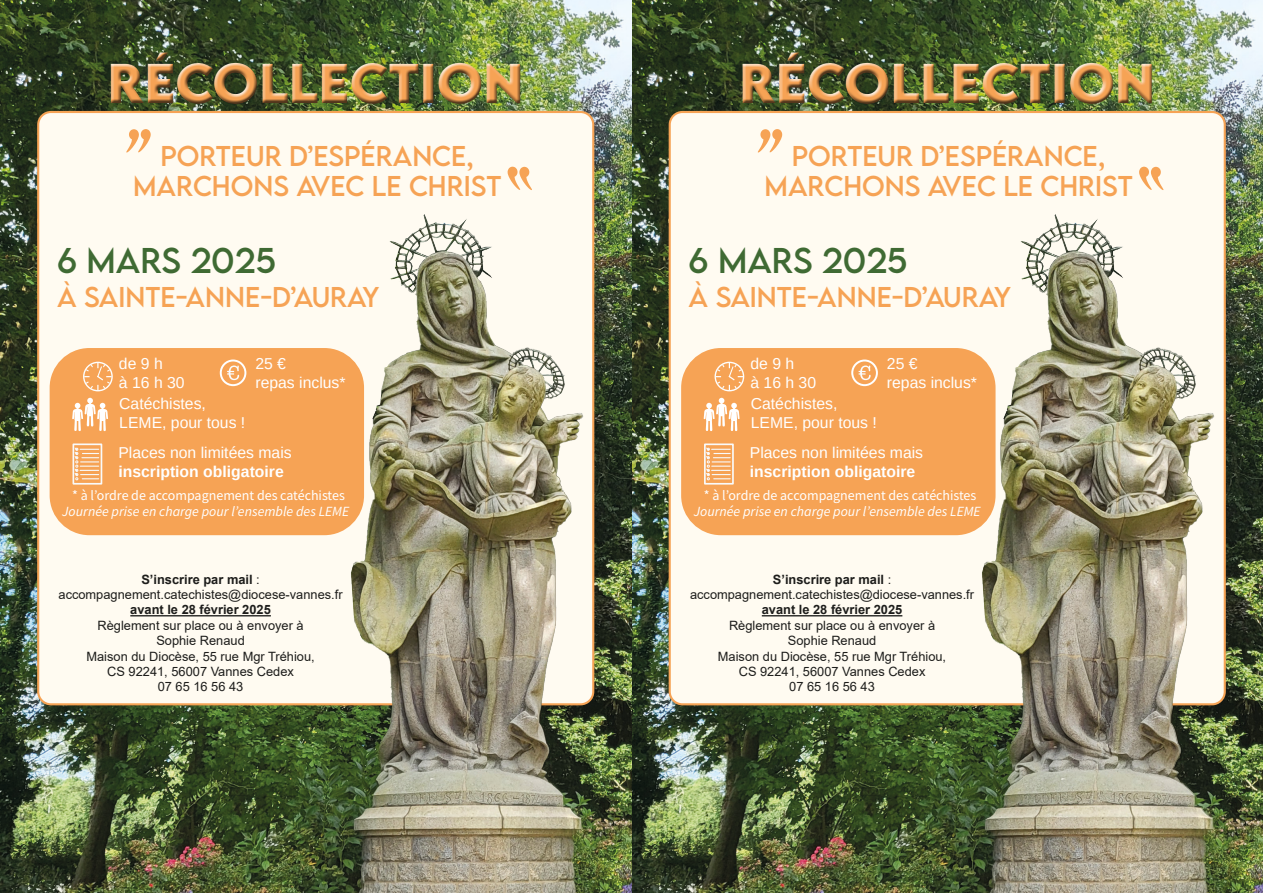
<style>
.page{position:relative;width:1263px;height:893px;background:#fff}
.page>*{position:absolute;margin:0;border:0;box-sizing:border-box;transform-origin:0 0}
.t1{font:106.05px "Brannboll FPERSONALUSEONLY";color:#f6a355}
.t2{font:700 49.65px "LEMONMILK";color:#f6a355}
.t3{font:31.8px "LEMONMILK";color:#3f6a33}
.t4{font:25.5px/30.6px "LEMONMILK";color:#f6a355;text-align:center}
.t5{font:15.75px/18.9px "Arimo";color:#fff}
.t6{font:700 15.75px "Arimo";color:#fff}
.t7{font:italic 13.95px "Source Sans Variable";color:#fff}
.t8{font:13.95px "Source Sans Variable";color:#fff}
.t9{font:12.9px/15.5px "Arial";color:#1d1d1b;text-align:center}
.t10{font:700 12.9px "Arial";color:#1d1d1b}
.s1{font-weight:700}
</style>
<div class="page">
<img style="left:1px;top:0;width:1262px;height:893px">
<div style="left:38px;top:112px;width:555px;height:592px;background:#fffbf1;border-radius:13px"></div>
<img style="left:325px;top:168px;width:290px;height:725px">
<div style="left:107px;top:48px;width:416px;height:57px;background:#fff;opacity:.95"></div>
<div style="left:108px;top:50px;width:416px;height:58px;background:#1d1d1b;opacity:.75"></div>
<hr style="left:130px;top:615px;width:141px;height:1px;background:#1d1d1b">
<div style="left:50px;top:348px;width:314px;height:187px;background:#f6a355;border-radius:40px"></div>
<div style="left:83px;top:362px;width:30px;height:29px;border:1px solid #fefefd;border-radius:50%"></div>
<svg style="left:84px;top:363px;width:28px;height:27px"></svg>
<div style="left:220px;top:359px;width:26px;height:27px;border:2px solid #fff;border-radius:50%"></div>
<svg style="left:227px;top:366px;width:12px;height:14px"></svg>
<svg style="left:72px;top:398px;width:36px;height:33px"></svg>
<div style="left:73px;top:443px;width:29px;height:42px;border:2px solid #f9fafa"></div>
<svg style="left:75px;top:448px;width:24px;height:32px"></svg>
<div style="left:670px;top:112px;width:555px;height:592px;background:#fffbf1;border-radius:13px"></div>
<img style="left:956px;top:168px;width:290px;height:725px">
<div style="left:738px;top:48px;width:417px;height:57px;background:#fff;opacity:.95"></div>
<div style="left:739px;top:50px;width:417px;height:58px;background:#1d1d1b;opacity:.75"></div>
<hr style="left:762px;top:615px;width:140px;height:1px;background:#1d1d1b">
<div style="left:681px;top:348px;width:314px;height:187px;background:#f6a355;border-radius:40px"></div>
<div style="left:714px;top:362px;width:30px;height:29px;border:1px solid #fefefd;border-radius:50%"></div>
<svg style="left:716px;top:363px;width:27px;height:27px"></svg>
<div style="left:851px;top:359px;width:27px;height:27px;border:2px solid #fff;border-radius:50%"></div>
<svg style="left:858px;top:366px;width:13px;height:14px"></svg>
<svg style="left:704px;top:398px;width:35px;height:33px"></svg>
<div style="left:704px;top:443px;width:30px;height:42px;border:2px solid #f9fafa"></div>
<svg style="left:706px;top:448px;width:24px;height:32px"></svg>
<svg style="left:507px;top:168px;width:25px;height:22px"></svg>
<svg style="left:1139px;top:168px;width:25px;height:22px"></svg>
<h2 class="t2" style="left:108px;top:49px;width:418px">RÉCOLLECTION</h2>
<h2 class="t2" style="left:739px;top:49px;width:418px">RÉCOLLECTION</h2>
<h1 class="t1" style="left:125px;top:83px;width:25px">"</h1>
<h3 class="t4" style="left:764px;top:141px;width:370px">PORTEUR D’ESPÉRANCE,<br>MARCHONS AVEC LE CHRIST</h3>
<h1 class="t1" style="left:756px;top:83px;width:25px">"</h1>
<h3 class="t4" style="left:133px;top:141px;width:370px">PORTEUR D’ESPÉRANCE,<br>MARCHONS AVEC LE CHRIST</h3>
<h3 class="t3" style="left:57px;top:239px;width:220px">6 MARS 2025</h3>
<h3 class="t4" style="left:57px;top:281px;width:324px">À SAINTE-ANNE-D’AURAY</h3>
<p class="t5" style="left:119px;top:355px;width:67px">de 9 h<br>à 16 h 30</p>
<p class="t5" style="left:255px;top:355px;width:92px">25 €<br>repas inclus*</p>
<p class="t5" style="left:119px;top:394px;width:128px">Catéchistes,<br>LEME, pour tous !</p>
<p class="t5" style="left:118px;top:443px;width:175px">Places non limitées mais</p>
<p class="t6" style="left:118px;top:460px;width:167px">inscription obligatoire</p>
<p class="t7" style="left:62px;top:503px;width:288px">Journée prise en charge pour l’ensemble des LEME</p>
<p class="t8" style="left:72px;top:487px;width:274px">* à l’ordre de accompagnement des catéchistes</p>
<p class="t9" style="left:59px;top:571px;width:286px"><span class="s1">S’inscrire par mail</span> : accompagnement.catechistes@diocese-vannes.fr</p>
<p class="t10" style="left:130px;top:601px;width:142px">avant le 28 février 2025</p>
<p class="t9" style="left:86px;top:617px;width:230px">Règlement sur place ou à envoyer à<br>Sophie Renaud<br>Maison du Diocèse, 55 rue Mgr Tréhiou,<br>CS 92241, 56007 Vannes Cedex<br>07 65 16 56 43</p>
<h3 class="t3" style="left:689px;top:239px;width:220px">6 MARS 2025</h3>
<h3 class="t4" style="left:689px;top:281px;width:324px">À SAINTE-ANNE-D’AURAY</h3>
<p class="t5" style="left:750px;top:355px;width:67px">de 9 h<br>à 16 h 30</p>
<p class="t5" style="left:887px;top:355px;width:92px">25 €<br>repas inclus*</p>
<p class="t5" style="left:751px;top:394px;width:128px">Catéchistes,<br>LEME, pour tous !</p>
<p class="t5" style="left:750px;top:443px;width:175px">Places non limitées mais</p>
<p class="t6" style="left:750px;top:460px;width:167px">inscription obligatoire</p>
<p class="t7" style="left:694px;top:503px;width:288px">Journée prise en charge pour l’ensemble des LEME</p>
<p class="t8" style="left:704px;top:487px;width:274px">* à l’ordre de accompagnement des catéchistes</p>
<p class="t9" style="left:690px;top:571px;width:286px"><span class="s1">S’inscrire par mail</span> : accompagnement.catechistes@diocese-vannes.fr</p>
<p class="t10" style="left:762px;top:601px;width:142px">avant le 28 février 2025</p>
<p class="t9" style="left:718px;top:617px;width:230px">Règlement sur place ou à envoyer à<br>Sophie Renaud<br>Maison du Diocèse, 55 rue Mgr Tréhiou,<br>CS 92241, 56007 Vannes Cedex<br>07 65 16 56 43</p>
</div>
